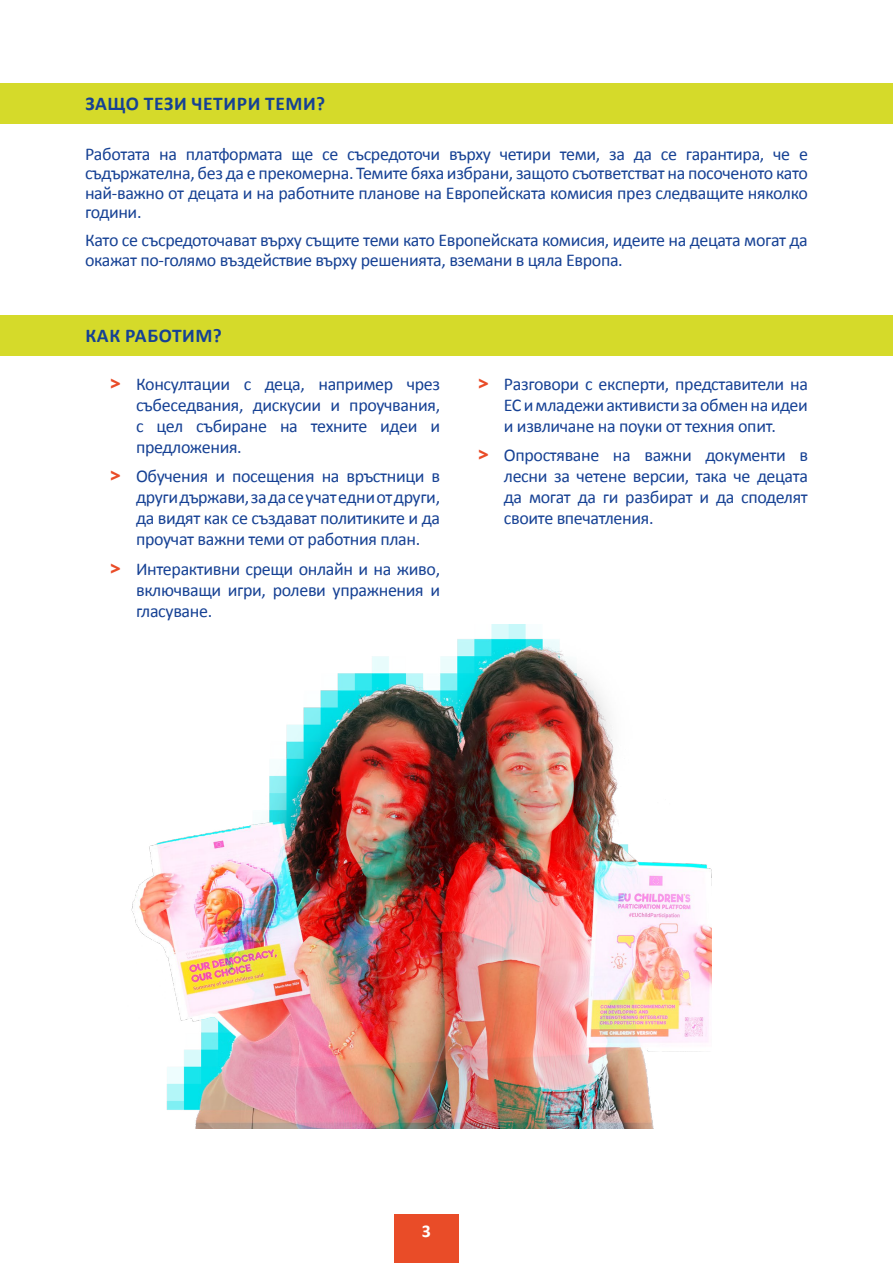
<style>
.page{position:relative;width:893px;height:1263px;background:#fff}
.page>*{position:absolute;margin:0;border:0;box-sizing:border-box;transform-origin:0 0}
.New_T2_Right{font:700 19.5px "Calibri";letter-spacing:.03em;color:#164194}
.body{font:18px/21px "Calibri";letter-spacing:-.02em;color:#164194;text-align:justify}
.t1{font:700 18px "Calibri";color:#fff}
.s1{font-family:"Open Sans";font-weight:800;color:#e94c28}
</style>
<div class="page">
<div style="left:394px;top:1214px;width:65px;height:49px;background:#e94c28"></div>
<img style="left:131px;top:625px;width:580px;height:503px">
<div style="left:0;top:83px;width:893px;height:41px;background:#d5da2a"></div>
<div style="left:0;top:315px;width:893px;height:41px;background:#d5da2a"></div>
<p class="New_T2_Right" style="left:85px;top:90px;width:241px">ЗАЩО ТЕЗИ ЧЕТИРИ ТЕМИ?</p>
<p class="body" style="left:85px;top:143px;width:724px;line-height:19.5px">Работата на платформата ще се съсредоточи върху четири теми, за да се гарантира, че е съдържателна, без да е прекомерна. Темите бяха избрани, защото съответстват на посоченото като най-важно от децата и на работните планове на Европейската комисия през следващите няколко години.</p>
<p class="body" style="left:85px;top:230px;width:724px;line-height:19.5px">Като се съсредоточават върху същите теми като Европейската комисия, идеите на децата могат да окажат по-голямо въздействие върху решенията, вземани в цяла Европа.</p>
<p class="New_T2_Right" style="left:85px;top:322px;width:138px">КАК РАБОТИМ?</p>
<p class="body" style="left:136px;top:373px;width:306px;text-indent:-26px"><span class="s1">&gt;</span> Консултации с деца, например чрез събеседвания, дискусии и проучвания, с цел събиране на техните идеи и предложения.</p>
<p class="body" style="left:136px;top:465px;width:306px;text-indent:-26px"><span class="s1">&gt;</span> Обучения и посещения на връстници в други държави, за да се учат едни от други, да видят как се създават политиките и да проучат важни теми от работния план.</p>
<p class="body" style="left:136px;top:558px;width:306px;text-indent:-26px"><span class="s1">&gt;</span> Интерактивни срещи онлайн и на живо, включващи игри, ролеви упражнения и гласуване.</p>
<p class="body" style="left:504px;top:373px;width:306px;text-indent:-26px"><span class="s1">&gt;</span> Разговори с експерти, представители на ЕС и младежи активисти за обмен на идеи и извличане на поуки от техния опит.</p>
<p class="body" style="left:504px;top:444px;width:306px;text-indent:-26px"><span class="s1">&gt;</span> Опростяване на важни документи в лесни за четене версии, така че децата да могат да ги разбират и да споделят своите впечатления.</p>
<p class="t1" style="left:422px;top:1218px;width:11px">3</p>
</div>
